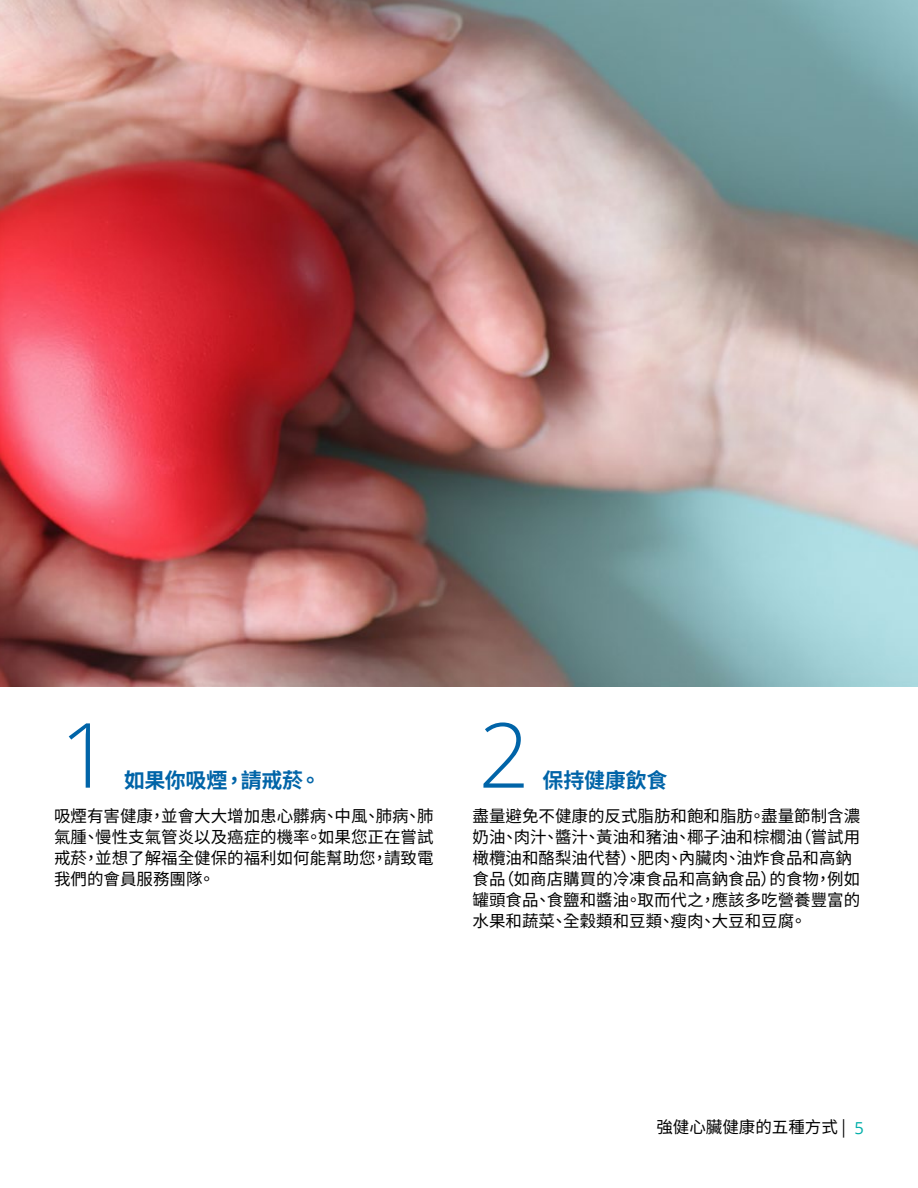
<style>
.page{position:relative;width:918px;height:1188px;background:#fff}
.page>*{position:absolute;margin:0;border:0;box-sizing:border-box;transform-origin:0 0}
.t1{font:300 90px "Open Sans";color:#0064a8}
.t2{font:700 21px "Noto Sans CJ Ktc";letter-spacing:-.015em;color:#0064a8}
.t3{font:16.5px/21px "Noto Sans CJ Ktc";color:#000;text-align:justify}
.s1{font-family:"Open Sans";color:#00aea9}
</style>
<div class="page">
<img style="left:0;top:0;width:918px;height:687px">
<h1 class="t1" style="left:60px;top:693px;width:53px">1</h1>
<p class="t2" style="left:124px;top:768px;width:198px">如果你吸煙，請戒菸。</p>
<p class="t3" style="left:54px;top:806px;width:381px">吸煙有害健康，並會大大增加患心髒病、中風、肺病、肺氣腫、慢性支氣管炎以及癌症的機率。如果您正在嘗試戒菸，並想了解福全健保的福利如何能幫助您，請致電我們的會員服務團隊。</p>
<h1 class="t1" style="left:478px;top:693px;width:53px">2</h1>
<p class="t2" style="left:543px;top:768px;width:126px">保持健康飲食</p>
<p class="t3" style="left:472px;top:806px;width:389px;text-align:left">盡量避免不健康的反式脂肪和飽和脂肪。盡量節制含濃奶油、肉汁、醬汁、黃油和豬油、椰子油和棕櫚油（嘗試用橄欖油和酪梨油代替）、肥肉、內臟肉、油炸食品和高鈉食品（如商店購買的冷凍食品和高鈉食品）的食物，例如罐頭食品、食鹽和醬油。取而代之，應該多吃營養豐富的水果和蔬菜、全穀類和豆類、瘦肉、大豆和豆腐。</p>
<p class="t3" style="left:656px;top:1117px;width:209px">強健心臟健康的五種方式 | <span class="s1">5</span></p>
</div>
